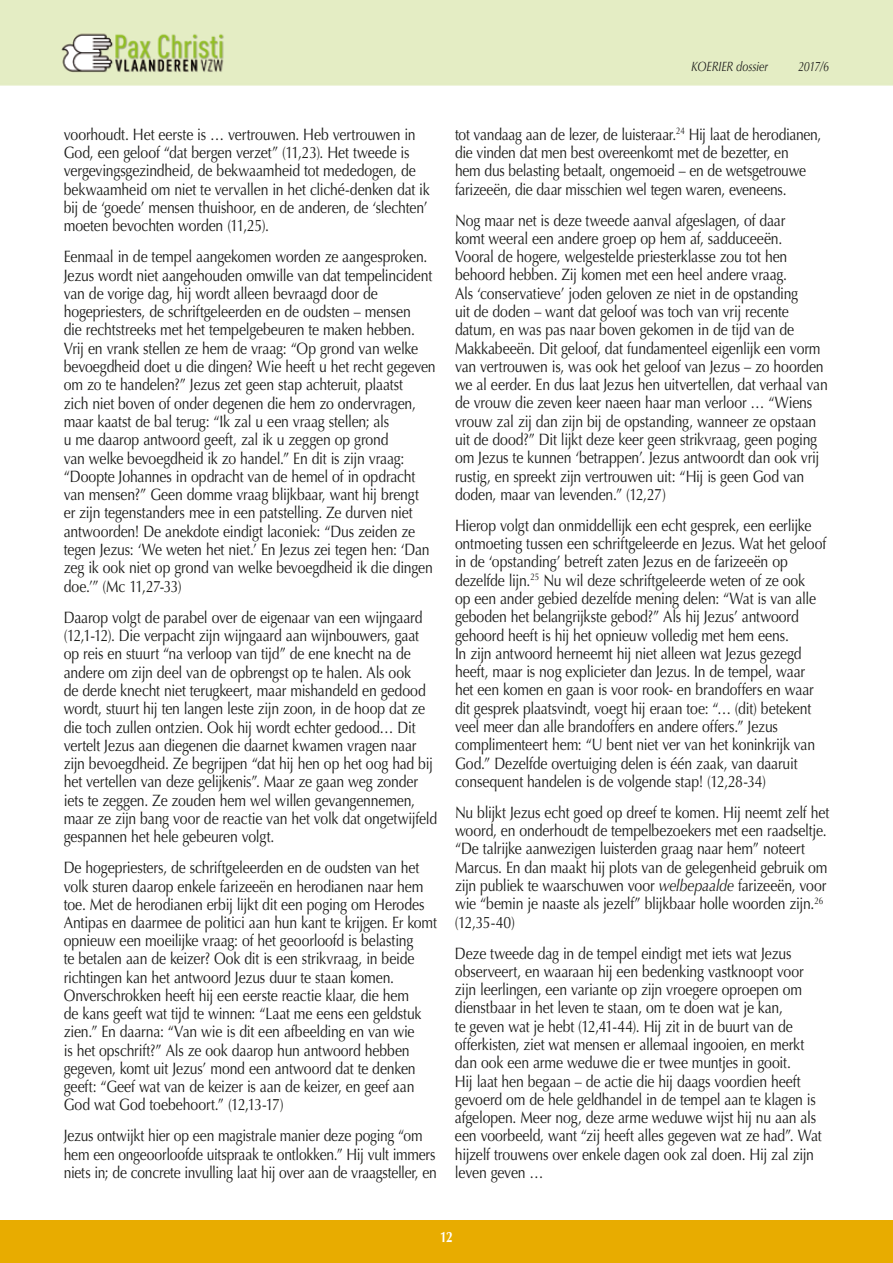
<style>
.page{position:relative;width:893px;height:1263px;background:#fff}
.page>*{position:absolute;margin:0;border:0;box-sizing:border-box;transform-origin:0 0}
.t1{font:16.5px/18.3px "Optima LT Std";letter-spacing:-.015em;color:#1d1d1b;scale:.85 1}
.t2{font:16.5px/18.3px "Optima LT Std";letter-spacing:-.015em;color:#1d1d1b;scale:.84 1}
.t3{font:700 15px "Optima LT Std";color:#fff;scale:.8 1}
.t4{font:italic 13.5px "Optima LT Std";letter-spacing:-.015em;color:#1d1d1b;scale:.8 1}
.s1{font-style:italic}
</style>
<div class="page">
<div style="left:0;top:0;width:893px;height:85px;background:#e4edc4"></div>
<div style="left:0;top:1220px;width:893px;height:43px;background:#e8ac00"></div>
<p class="t4" style="left:691px;top:58px;width:98px">KOERIER dossier</p>
<p class="t4" style="left:798px;top:58px;width:40px">2017/6</p>
<p class="t1" style="left:64px;top:125px;width:432px">voorhoudt. Het eerste is … vertrouwen. Heb vertrouwen in God, een geloof “dat bergen verzet” (11,23). Het tweede is vergevingsgezindheid, de bekwaamheid tot mededogen, de bekwaamheid om niet te vervallen in het cliché-denken dat ik bij de ‘goede’ mensen thuishoor, en de anderen, de ‘slechten’ moeten bevochten worden (11,25).</p>
<p class="t1" style="left:64px;top:248px;width:439px">Eenmaal in de tempel aangekomen worden ze aangesproken.<br>Jezus wordt niet aangehouden omwille van dat tempelincident van de vorige dag, hij wordt alleen bevraagd door de hogepriesters, de schriftgeleerden en de oudsten – mensen<br>die rechtstreeks met het tempelgebeuren te maken hebben.<br>Vrij en vrank stellen ze hem de vraag: “Op grond van welke bevoegdheid doet u die dingen? Wie heeft u het recht gegeven om zo te handelen?” Jezus zet geen stap achteruit, plaatst<br>zich niet boven of onder degenen die hem zo ondervragen, maar kaatst de bal terug: “Ik zal u een vraag stellen; als<br>u me daarop antwoord geeft, zal ik u zeggen op grond<br>van welke bevoegdheid ik zo handel.” En dit is zijn vraag: “Doopte Johannes in opdracht van de hemel of in opdracht van mensen?” Geen domme vraag blijkbaar, want hij brengt<br>er zijn tegenstanders mee in een patstelling. Ze durven niet antwoorden! De anekdote eindigt laconiek: “Dus zeiden ze tegen Jezus: ‘We weten het niet.’ En Jezus zei tegen hen: ‘Dan zeg ik ook niet op grond van welke bevoegdheid ik die dingen doe.’” (Mc 11,27-33)</p>
<p class="t1" style="left:64px;top:608px;width:441px">Daarop volgt de parabel over de eigenaar van een wijngaard (12,1-12). Die verpacht zijn wijngaard aan wijnbouwers, gaat op reis en stuurt “na verloop van tijd” de ene knecht na de andere om zijn deel van de opbrengst op te halen. Als ook<br>de derde knecht niet terugkeert, maar mishandeld en gedood wordt, stuurt hij ten langen leste zijn zoon, in de hoop dat ze die toch zullen ontzien. Ook hij wordt echter gedood… Dit vertelt Jezus aan diegenen die daarnet kwamen vragen naar zijn bevoegdheid. Ze begrijpen “dat hij hen op het oog had bij het vertellen van deze gelijkenis”. Maar ze gaan weg zonder iets te zeggen. Ze zouden hem wel willen gevangennemen, maar ze zijn bang voor de reactie van het volk dat ongetwijfeld gespannen het hele gebeuren volgt.</p>
<p class="t1" style="left:64px;top:859px;width:441px">De hogepriesters, de schriftgeleerden en de oudsten van het volk sturen daarop enkele farizeeën en herodianen naar hem toe. Met de herodianen erbij lijkt dit een poging om Herodes Antipas en daarmee de politici aan hun kant te krijgen. Er komt opnieuw een moeilijke vraag: of het geoorloofd is belasting<br>te betalen aan de keizer? Ook dit is een strikvraag, in beide richtingen kan het antwoord Jezus duur te staan komen.<br>Onverschrokken heeft hij een eerste reactie klaar, die hem<br>de kans geeft wat tijd te winnen: “Laat me eens een geldstuk zien.” En daarna: “Van wie is dit een afbeelding en van wie<br>is het opschrift?” Als ze ook daarop hun antwoord hebben gegeven, komt uit Jezus’ mond een antwoord dat te denken geeft: “Geef wat van de keizer is aan de keizer, en geef aan God wat God toebehoort.” (12,13-17)</p>
<p class="t2" style="left:64px;top:1127px;width:446px">Jezus ontwijkt hier op een magistrale manier deze poging “om hem een ongeoorloofde uitspraak te ontlokken.” Hij vult immers niets in; de concrete invulling laat hij over aan de vraagsteller, en</p>
<p class="t2" style="left:455px;top:125px;width:438px">tot vandaag aan de lezer, de luisteraar.<sup>24</sup> Hij laat de herodianen, die vinden dat men best overeenkomt met de bezetter, en<br>hem dus belasting betaalt, ongemoeid – en de wetsgetrouwe farizeeën, die daar misschien wel tegen waren, eveneens.</p>
<p class="t1" style="left:455px;top:211px;width:440px">Nog maar net is deze tweede aanval afgeslagen, of daar<br>komt weeral een andere groep op hem af, sadduceeën.<br>Vooral de hogere, welgestelde priesterklasse zou tot hen behoord hebben. Zij komen met een heel andere vraag.<br>Als ‘conservatieve’ joden geloven ze niet in de opstanding<br>uit de doden – want dat geloof was toch van vrij recente datum, en was pas naar boven gekomen in de tijd van de Makkabeeën. Dit geloof, dat fundamenteel eigenlijk een vorm van vertrouwen is, was ook het geloof van Jezus – zo hoorden we al eerder. En dus laat Jezus hen uitvertellen, dat verhaal van de vrouw die zeven keer naeen haar man verloor … “Wiens vrouw zal zij dan zijn bij de opstanding, wanneer ze opstaan uit de dood?” Dit lijkt deze keer geen strikvraag, geen poging om Jezus te kunnen ‘betrappen’. Jezus antwoordt dan ook vrij rustig, en spreekt zijn vertrouwen uit: “Hij is geen God van doden, maar van levenden.” (12,27)</p>
<p class="t1" style="left:455px;top:516px;width:438px">Hierop volgt dan onmiddellijk een echt gesprek, een eerlijke ontmoeting tussen een schriftgeleerde en Jezus. Wat het geloof in de ‘opstanding’ betreft zaten Jezus en de farizeeën op dezelfde lijn.<sup>25</sup> Nu wil deze schriftgeleerde weten of ze ook<br>op een ander gebied dezelfde mening delen: “Wat is van alle geboden het belangrijkste gebod?” Als hij Jezus’ antwoord gehoord heeft is hij het opnieuw volledig met hem eens.<br>In zijn antwoord herneemt hij niet alleen wat Jezus gezegd heeft, maar is nog explicieter dan Jezus. In de tempel, waar het een komen en gaan is voor rook- en brandoffers en waar dit gesprek plaatsvindt, voegt hij eraan toe: “… (dit) betekent veel meer dan alle brandoffers en andere offers.” Jezus complimenteert hem: “U bent niet ver van het koninkrijk van God.” Dezelfde overtuiging delen is één zaak, van daaruit consequent handelen is de volgende stap! (12,28-34)</p>
<p class="t1" style="left:455px;top:803px;width:442px">Nu blijkt Jezus echt goed op dreef te komen. Hij neemt zelf het woord, en onderhoudt de tempelbezoekers met een raadseltje. “De talrijke aanwezigen luisterden graag naar hem” noteert Marcus. En dan maakt hij plots van de gelegenheid gebruik om zijn publiek te waarschuwen voor <span class="s1">welbepaalde</span> farizeeën, voor wie “bemin je naaste als jezelf” blijkbaar holle woorden zijn.<sup>26 </sup>(12,35-40)</p>
<p class="t1" style="left:455px;top:944px;width:433px">Deze tweede dag in de tempel eindigt met iets wat Jezus observeert, en waaraan hij een bedenking vastknoopt voor zijn leerlingen, een variante op zijn vroegere oproepen om dienstbaar in het leven te staan, om te doen wat je kan,<br>te geven wat je hebt (12,41-44). Hij zit in de buurt van de offerkisten, ziet wat mensen er allemaal ingooien, en merkt dan ook een arme weduwe die er twee muntjes in gooit.<br>Hij laat hen begaan – de actie die hij daags voordien heeft gevoerd om de hele geldhandel in de tempel aan te klagen is afgelopen. Meer nog, deze arme weduwe wijst hij nu aan als een voorbeeld, want “zij heeft alles gegeven wat ze had”. Wat hijzelf trouwens over enkele dagen ook zal doen. Hij zal zijn leven geven …</p>
<p class="t3" style="left:440px;top:1228px;width:17px">12</p>
</div>
